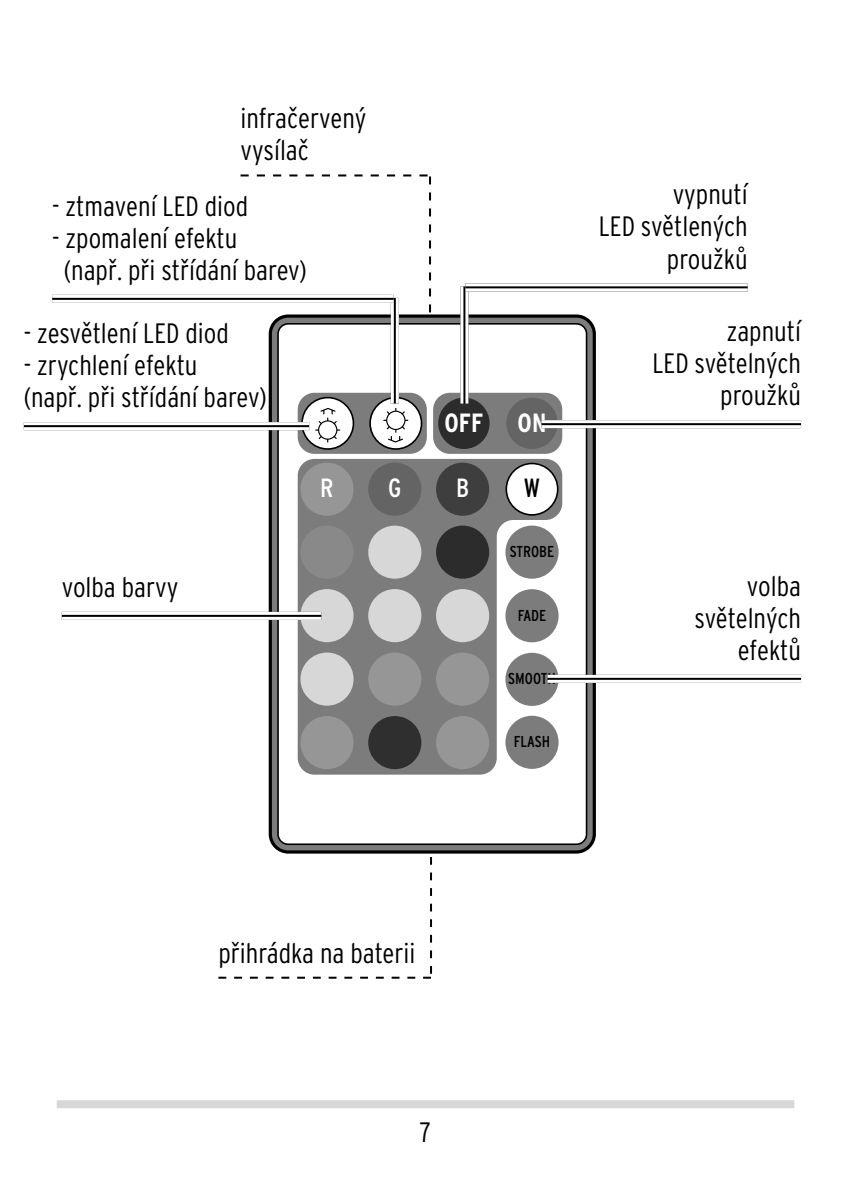
<style>
.page{position:relative;width:851px;height:1191px;background:#fff}
.page>*{position:absolute;margin:0;border:0;box-sizing:border-box;transform-origin:0 0}
.ID_IGEL_LINKS{font:300 condensed 28px/32.4px "Interstate OT";color:#000}
.id_igel_rechts{font:300 condensed 28px/32.4px "Interstate OT";color:#000;text-align:right}
.t1{font:700 condensed 26.4px "Interstate OT";color:#fff}
.t2{font:condensed 26.4px "Interstate OT";color:#fff}
.t3{font:condensed 26.4px "Interstate OT";color:#000}
.t4{font:condensed 15.6px "Interstate OT";color:#000}
</style>
<div class="page">
<div style="left:57px;top:1100px;width:737px;height:8px;background:#d7d7d7"></div>
<div style="left:271px;top:317px;width:322px;height:534px;background:#7c7c7c;border-radius:17px"></div>
<div style="left:270px;top:316px;width:324px;height:536px;border:2px solid #000;border-radius:17px"></div>
<div style="left:278px;top:324px;width:308px;height:520px;background:#fff;border-radius:10px"></div>
<div style="left:277px;top:323px;width:310px;height:522px;border:2px solid #000;border-radius:10px"></div>
<div style="left:298px;top:393px;width:129px;height:61px;background:#7c7c7c;border-radius:17px"></div>
<div style="left:433px;top:393px;width:129px;height:61px;background:#7c7c7c;border-radius:17px"></div>
<svg style="left:298px;top:459px;width:264px;height:315px;fill:#7c7c7c"></svg>
<div style="left:300px;top:462px;width:53px;height:54px;background:#969696;border-radius:50%"></div>
<div style="left:302px;top:397px;width:51px;height:52px;background:#fff;border-radius:50%"></div>
<div style="left:301px;top:397px;width:53px;height:53px;border:2px solid #000;border-radius:50%"></div>
<div style="left:370px;top:397px;width:51px;height:52px;background:#fff;border-radius:50%"></div>
<div style="left:369px;top:397px;width:53px;height:53px;border:2px solid #000;border-radius:50%"></div>
<div style="left:506px;top:463px;width:51px;height:52px;background:#fff;border-radius:50%"></div>
<div style="left:505px;top:463px;width:53px;height:52px;border:2px solid #000;border-radius:50%"></div>
<div style="left:300px;top:652px;width:53px;height:53px;background:#d7d7d7;border-radius:50%"></div>
<div style="left:300px;top:716px;width:53px;height:53px;background:#969696;border-radius:50%"></div>
<div style="left:300px;top:525px;width:53px;height:54px;background:#898989;border-radius:50%"></div>
<div style="left:300px;top:589px;width:53px;height:53px;background:#d7d7d7;border-radius:50%"></div>
<svg style="left:315px;top:408px;width:25px;height:34px"></svg>
<div style="left:368px;top:652px;width:53px;height:53px;background:#969696;border-radius:50%"></div>
<div style="left:368px;top:716px;width:53px;height:53px;background:#2f2f2f;border-radius:50%"></div>
<svg style="left:364px;top:522px;width:61px;height:60px;background:#b2b2b2"></svg>
<div style="left:368px;top:589px;width:53px;height:53px;background:#d7d7d7;border-radius:50%"></div>
<svg style="left:383px;top:408px;width:25px;height:34px"></svg>
<div style="left:436px;top:652px;width:53px;height:53px;background:#969696;border-radius:50%"></div>
<div style="left:436px;top:716px;width:53px;height:53px;background:#969696;border-radius:50%"></div>
<div style="left:436px;top:589px;width:53px;height:53px;background:#d7d7d7;border-radius:50%"></div>
<div style="left:436px;top:525px;width:53px;height:54px;background:#2c2c2c;border-radius:50%"></div>
<div style="left:505px;top:715px;width:53px;height:54px;background:#7c7c7c;border-radius:50%"></div>
<div style="left:438px;top:397px;width:51px;height:52px;background:#2c2c2c;border-radius:50%"></div>
<div style="left:368px;top:462px;width:53px;height:54px;background:#646464;border-radius:50%"></div>
<div style="left:436px;top:462px;width:53px;height:54px;background:#3e3e3e;border-radius:50%"></div>
<div style="left:505px;top:653px;width:53px;height:53px;background:#7c7c7c;border-radius:50%"></div>
<div style="left:505px;top:589px;width:53px;height:53px;background:#7c7c7c;border-radius:50%"></div>
<div style="left:505px;top:525px;width:53px;height:54px;background:#7c7c7c;border-radius:50%"></div>
<div style="left:506px;top:397px;width:51px;height:52px;background:#646464;border-radius:50%"></div>
<svg style="left:24px;top:425px;width:285px;height:2px"></svg>
<hr style="left:24px;top:422px;width:285px;height:3px;background:#fff">
<hr style="left:24px;top:427px;width:285px;height:3px;background:#fff">
<svg style="left:62px;top:615px;width:259px;height:2px"></svg>
<hr style="left:62px;top:612px;width:259px;height:3px;background:#fff">
<hr style="left:62px;top:617px;width:259px;height:3px;background:#fff">
<svg style="left:547px;top:678px;width:254px;height:2px"></svg>
<hr style="left:547px;top:675px;width:254px;height:3px;background:#fff">
<hr style="left:547px;top:680px;width:254px;height:3px;background:#fff">
<svg style="left:541px;top:423px;width:260px;height:2px"></svg>
<hr style="left:541px;top:420px;width:260px;height:3px;background:#fff">
<hr style="left:541px;top:425px;width:260px;height:3px;background:#fff">
<svg style="left:394px;top:312px;width:2px;height:91px"></svg>
<hr style="left:396px;top:298px;width:3px;height:105px;background:#fff">
<hr style="left:391px;top:298px;width:3px;height:105px;background:#fff">
<svg style="left:52px;top:298px;width:188px;height:2px"></svg>
<svg style="left:240px;top:174px;width:191px;height:138px"></svg>
<svg style="left:463px;top:286px;width:2px;height:117px"></svg>
<hr style="left:460px;top:286px;width:3px;height:117px;background:#fff">
<hr style="left:465px;top:286px;width:3px;height:117px;background:#fff">
<svg style="left:465px;top:286px;width:282px;height:2px"></svg>
<svg style="left:218px;top:857px;width:214px;height:121px"></svg>
<p class="ID_IGEL_LINKS" style="left:240px;top:102px;width:127px">infračervený vysílač</p>
<p class="ID_IGEL_LINKS" style="left:52px;top:190px;width:197px">- ztmavení LED diod</p>
<p class="ID_IGEL_LINKS" style="left:64px;top:222px;width:244px;text-indent:-12px">- zpomalení efektu<br>(např. při střídání barev)</p>
<p class="ID_IGEL_LINKS" style="left:24px;top:317px;width:206px">- zesvětlení LED diod</p>
<p class="ID_IGEL_LINKS" style="left:24px;top:349px;width:244px">- zrychlení efektu<br>(např. při střídání barev)</p>
<p class="t1" style="left:444px;top:407px;width:40px">OFF</p>
<p class="t1" style="left:517px;top:407px;width:30px">ON</p>
<p class="t2" style="left:320px;top:472px;width:15px">R</p>
<p class="t2" style="left:388px;top:472px;width:15px">G</p>
<p class="t2" style="left:456px;top:472px;width:15px">B</p>
<p class="t3" style="left:523px;top:472px;width:18px">W</p>
<p class="t4" style="left:510px;top:542px;width:46px">STROBE</p>
<p class="id_igel_rechts" style="left:598px;top:178px;width:150px">vypnutí<br>LED světlených proužků</p>
<p class="id_igel_rechts" style="left:652px;top:315px;width:150px">zapnutí<br>LED světelných proužků</p>
<p class="ID_IGEL_LINKS" style="left:62px;top:571px;width:118px">volba barvy</p>
<p class="id_igel_rechts" style="left:694px;top:569px;width:108px">volba světelných efektů</p>
<p class="t4" style="left:517px;top:606px;width:30px">FADE</p>
<p class="t4" style="left:508px;top:669px;width:49px">SMOOTH</p>
<p class="ID_IGEL_LINKS" style="left:218px;top:937px;width:198px">přihrádka na baterii</p>
<p class="ID_IGEL_LINKS" style="left:419px;top:1116px;width:13px">7</p>
<p class="t4" style="left:513px;top:732px;width:38px">FLASH</p>
</div>
